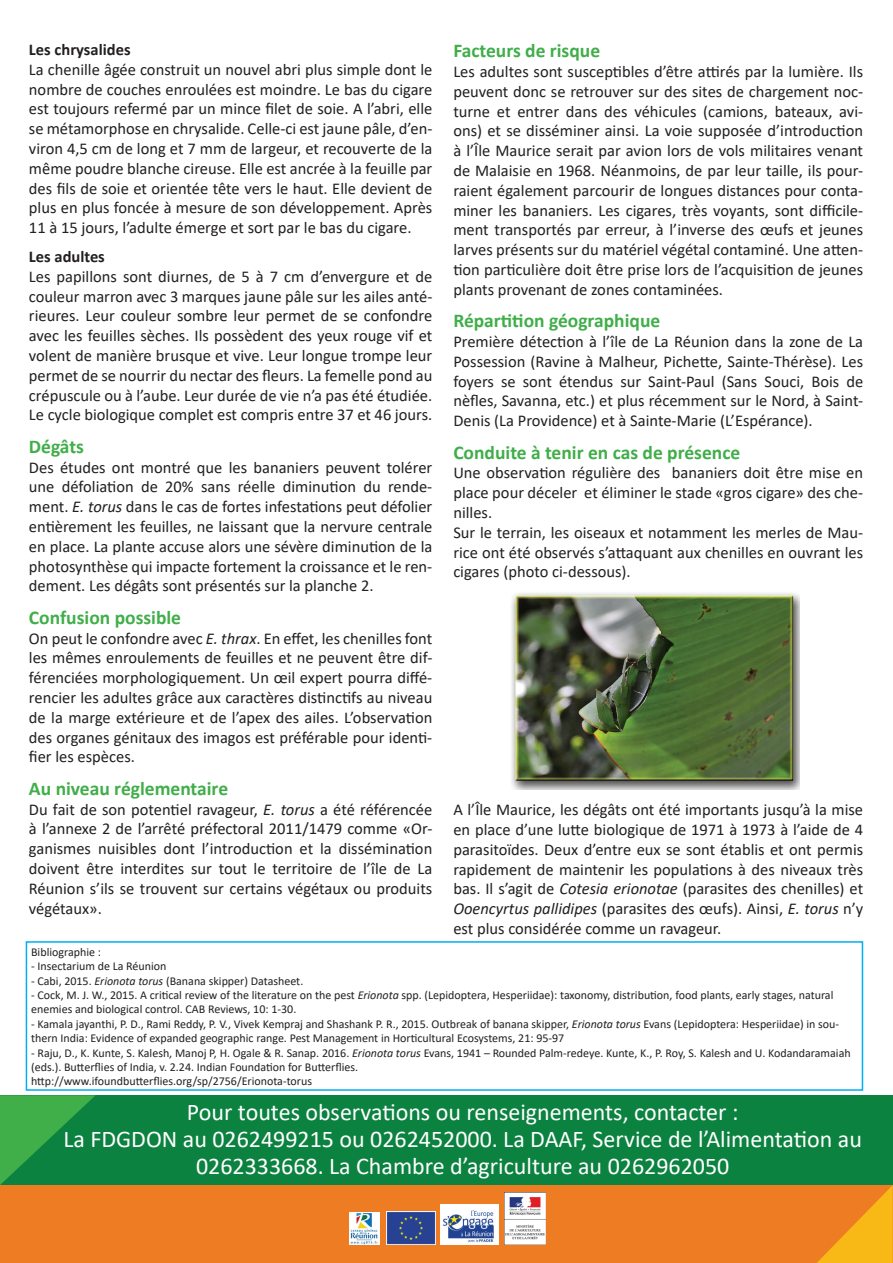
<style>
.page{position:relative;width:893px;height:1263px;background:#fff}
.page>*{position:absolute;margin:0;border:0;box-sizing:border-box;transform-origin:0 0}
.t1{font:24px/27px "Calibri";color:#fff;text-align:center}
.t2{font:700 19.5px "Calibri";color:#40ae49}
.t3{font:16.5px/19.8px "Calibri";color:#231f20;text-align:justify}
.t4{font:700 16.5px "Calibri";color:#231f20}
.t5{font:12px/14.4px "Calibri";color:#231f20}
.s1{font-style:italic}
</style>
<div class="page">
<div style="left:0;top:1096px;width:893px;height:91px;background:#0c8240"></div>
<div style="left:0;top:1186px;width:893px;height:77px;background:#ed7c23"></div>
<svg style="left:817px;top:1185px;width:76px;height:78px"></svg>
<img style="left:511px;top:592px;width:289px;height:197px">
<img style="left:350px;top:1213px;width:30px;height:32px">
<img style="left:386px;top:1211px;width:49px;height:34px">
<img style="left:440px;top:1204px;width:58px;height:41px">
<img style="left:504px;top:1192px;width:41px;height:53px">
<svg style="left:0;top:1095px;width:96px;height:90px"></svg>
<div style="left:26px;top:941px;width:837px;height:150px;border:2px solid #00aeef"></div>
<p class="t4" style="left:29px;top:38px;width:103px">Les chrysalides</p>
<p class="t3" style="left:29px;top:60px;width:405px">La chenille âgée construit un nouvel abri plus simple dont le nombre de couches enroulées est moindre. Le bas du cigare est toujours refermé par un mince filet de soie. A l’abri, elle se métamorphose en chrysalide. Celle-ci est jaune pâle, d’en&shy;viron 4,5 cm de long et 7 mm de largeur, et recouverte de la même poudre blanche cireuse. Elle est ancrée à la feuille par des fils de soie et orientée tête vers le haut. Elle devient de plus en plus foncée à mesure de son développement. Après 11 à 15 jours, l’adulte émerge et sort par le bas du cigare.</p>
<p class="t4" style="left:29px;top:245px;width:77px">Les adultes</p>
<p class="t3" style="left:29px;top:267px;width:405px">Les papillons sont diurnes, de 5 à 7 cm d’envergure et de couleur marron avec 3 marques jaune pâle sur les ailes anté&shy;rieures. Leur couleur sombre leur permet de se confondre avec les feuilles sèches. Ils possèdent des yeux rouge vif et volent de manière brusque et vive. Leur longue trompe leur permet de se nourrir du nectar des fleurs. La femelle pond au crépuscule ou à l’aube. Leur durée de vie n’a pas été étudiée.<br>Le cycle biologique complet est compris entre 37 et 46 jours.</p>
<p class="t2" style="left:29px;top:433px;width:56px">Dégâts</p>
<p class="t3" style="left:29px;top:458px;width:405px">Des études ont montré que les bananiers peuvent tolérer une défoliation de 20% sans réelle diminution du rende&shy;ment. <span class="s1">E. torus</span> dans le cas de fortes infestations peut défolier entièrement les feuilles, ne laissant que la nervure centrale en place. La plante accuse alors une sévère diminution de la photosynthèse qui impacte fortement la croissance et le ren&shy;dement. Les dégâts sont présentés sur la planche 2.</p>
<p class="t2" style="left:29px;top:604px;width:154px">Confusion possible</p>
<p class="t3" style="left:29px;top:629px;width:405px">On peut le confondre avec <span class="s1">E. thrax</span>. En effet, les chenilles font les mêmes enroulements de feuilles et ne peuvent être dif&shy;férenciées morphologiquement. Un œil expert pourra diffé&shy;rencier les adultes grâce aux caractères distinctifs au niveau de la marge extérieure et de l’apex des ailes. L’observation des organes génitaux des imagos est préférable pour identi&shy;fier les espèces.</p>
<p class="t2" style="left:29px;top:775px;width:201px">Au niveau réglementaire</p>
<p class="t3" style="left:29px;top:800px;width:405px">Du fait de son potentiel ravageur, <span class="s1">E. torus</span> a été référencée à l’annexe 2 de l’arrêté préfectoral 2011/1479 comme «Or&shy;ganismes nuisibles dont l’introduction et la dissémination doivent être interdites sur tout le territoire de l’île de La Réunion s’ils se trouvent sur certains végétaux ou produits végétaux».</p>
<p class="t2" style="left:453px;top:37px;width:148px">Facteurs de risque</p>
<p class="t3" style="left:453px;top:62px;width:411px">Les adultes sont susceptibles d’être attirés par la lumière. Ils peuvent donc se retrouver sur des sites de chargement noc&shy;turne et entrer dans des véhicules (camions, bateaux, avi&shy;ons) et se disséminer ainsi. La voie supposée d’introduction à l’Île Maurice serait par avion lors de vols militaires venant de Malaisie en 1968. Néanmoins, de par leur taille, ils pour&shy;raient également parcourir de longues distances pour conta&shy;miner les bananiers. Les cigares, très voyants, sont difficile&shy;ment transportés par erreur, à l’inverse des œufs et jeunes larves présents sur du matériel végétal contaminé. Une atten&shy;tion particulière doit être prise lors de l’acquisition de jeunes plants provenant de zones contaminées.</p>
<p class="t2" style="left:453px;top:307px;width:208px">Répartition géographique</p>
<p class="t3" style="left:453px;top:332px;width:411px">Première détection à l’île de La Réunion dans la zone de La Possession (Ravine à Malheur, Pichette, Sainte-Thérèse). Les foyers se sont étendus sur Saint-Paul (Sans Souci, Bois de nèfles, Savanna, etc.) et plus récemment sur le Nord, à Saint-Denis (La Providence) et à Sainte-Marie (L’Espérance).</p>
<p class="t2" style="left:453px;top:438px;width:288px">Conduite à tenir en cas de présence</p>
<p class="t3" style="left:453px;top:464px;width:411px;text-align:left">Une observation régulière des bananiers doit être mise en place pour déceler et éliminer le stade «gros cigare» des che&shy;nilles.<br>Sur le terrain, les oiseaux et notamment les merles de Mau&shy;rice ont été observés s’attaquant aux chenilles en ouvrant les cigares (photo ci-dessous).</p>
<p class="t3" style="left:453px;top:800px;width:411px">A l’Île Maurice, les dégâts ont été importants jusqu’à la mise en place d’une lutte biologique de 1971 à 1973 à l’aide de 4 parasitoïdes. Deux d’entre eux se sont établis et ont permis rapidement de maintenir les populations à des niveaux très bas. Il s’agit de <span class="s1">Cotesia erionotae</span> (parasites des chenilles) et <span class="s1">Ooencyrtus pallidipes</span> (parasites des œufs). Ainsi, <span class="s1">E. torus</span> n’y est plus considérée comme un ravageur.</p>
<p class="t5" style="left:31px;top:945px;width:72px">Bibliographie :</p>
<p class="t5" style="left:31px;top:959px;width:137px">- Insectarium de La Réunion</p>
<p class="t5" style="left:31px;top:974px;width:274px">- Cabi, 2015. <span class="s1">Erionota torus</span> (Banana skipper) Datasheet.</p>
<p class="t5" style="left:31px;top:988px;width:804px">- Cock, M. J. W., 2015. A critical review of the literature on the pest <span class="s1">Erionota</span> spp. (Lepidoptera, Hesperiidae): taxonomy, distribution, food plants, early stages, natural enemies and biological control. CAB Reviews, 10: 1-30.</p>
<p class="t5" style="left:31px;top:1017px;width:809px">- Kamala jayanthi, P. D., Rami Reddy, P. V., Vivek Kempraj and Shashank P. R., 2015. Outbreak of banana skipper, <span class="s1">Erionota torus</span> Evans (Lepidoptera: Hesperiidae) in sou&shy;thern India: Evidence of expanded geographic range. Pest Management in Horticultural Ecosystems, 21: 95-97</p>
<p class="t5" style="left:31px;top:1046px;width:821px">- Raju, D., K. Kunte, S. Kalesh, Manoj P, H. Ogale &amp; R. Sanap. 2016. <span class="s1">Erionota torus</span> Evans, 1941 – Rounded Palm-redeye. Kunte, K., P. Roy, S. Kalesh and U. Kodandaramaiah (eds.). Butterflies of India, v. 2.24. Indian Foundation for Butterflies.<br>http://www.ifoundbutterflies.org/sp/2756/Erionota-torus</p>
<h1 class="t1" style="left:63px;top:1100px;width:800px">Pour toutes observations ou renseignements, contacter :<br>La FDGDON au 0262499215 ou 0262452000. La DAAF, Service de l’Alimentation au<br>0262333668. La Chambre d’agriculture au 0262962050</h1>
</div>
